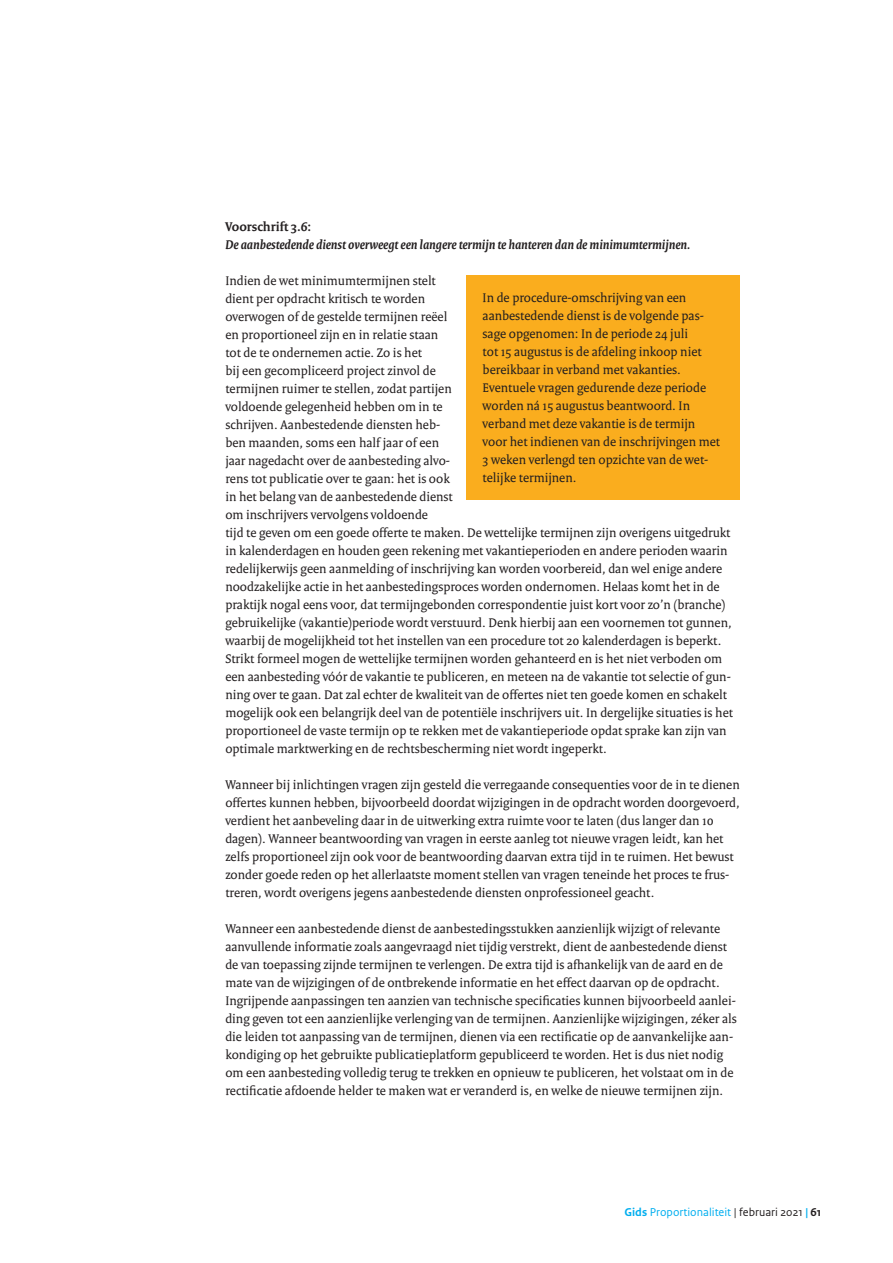
<style>
.page{position:relative;width:893px;height:1263px;background:#fff}
.page>*{position:absolute;margin:0;border:0;box-sizing:border-box;transform-origin:0 0}
.t1{font:13.5px/18px "Rijksoverheid Serif";color:#231f20}
.t2{font:italic 700 13.5px "Rijksoverheid Serif";color:#231f20}
.t3{font:700 13.5px "Rijksoverheid Serif";color:#231f20}
.t4{font:12px "Rijksoverheid Sans Text";color:#00aeef}
.s1{font-weight:700}
.s2{color:#231f20}
.s3{font-weight:700;color:#231f20}
</style>
<div class="page">
<div style="left:466px;top:275px;width:273px;height:224px;background:#faad1e"></div>
<p class="t3" style="left:225px;top:218px;width:87px">Voorschrift 3.6:</p>
<p class="t2" style="left:225px;top:236px;width:467px">De aanbestedende dienst overweegt een langere termijn te hanteren dan de minimumtermijnen.</p>
<p class="t1" style="left:225px;top:271px;width:509px">Indien de wet minimumtermijnen stelt<br>dient per opdracht kritisch te worden<br>overwogen of de gestelde termijnen reëel<br>en proportioneel zijn en in relatie staan<br>tot de te ondernemen actie. Zo is het<br>bij een gecompliceerd project zinvol de<br>termijnen ruimer te stellen, zodat partijen<br>voldoende gelegenheid hebben om in te<br>schrijven. Aanbestedende diensten heb-<br>ben maanden, soms een half jaar of een<br>jaar nagedacht over de aanbesteding alvo-<br>rens tot publicatie over te gaan: het is ook<br>in het belang van de aanbestedende dienst<br>om inschrijvers vervolgens voldoende<br>tijd te geven om een goede offerte te maken. De wettelijke termijnen zijn overigens uitgedrukt in kalenderdagen en houden geen rekening met vakantieperioden en andere perioden waarin redelijkerwijs geen aanmelding of inschrijving kan worden voorbereid, dan wel enige andere noodzakelijke actie in het aanbestedingsproces worden ondernomen. Helaas komt het in de praktijk nogal eens voor, dat termijngebonden correspondentie juist kort voor zo’n (branche) gebruikelijke (vakantie)periode wordt verstuurd. Denk hierbij aan een voornemen tot gunnen, waarbij de mogelijkheid tot het instellen van een procedure tot 20 kalenderdagen is beperkt.<br>Strikt formeel mogen de wettelijke termijnen worden gehanteerd en is het niet verboden om een aanbesteding vóór de vakantie te publiceren, en meteen na de vakantie tot selectie of gun&shy;ning over te gaan. Dat zal echter de kwaliteit van de offertes niet ten goede komen en schakelt mogelijk ook een belangrijk deel van de potentiële inschrijvers uit. In dergelijke situaties is het proportioneel de vaste termijn op te rekken met de vakantieperiode opdat sprake kan zijn van optimale marktwerking en de rechtsbescherming niet wordt ingeperkt.</p>
<p class="t1" style="left:225px;top:775px;width:516px">Wanneer bij inlichtingen vragen zijn gesteld die verregaande consequenties voor de in te dienen offertes kunnen hebben, bijvoorbeeld doordat wijzigingen in de opdracht worden doorgevoerd, verdient het aanbeveling daar in de uitwerking extra ruimte voor te laten (dus langer dan 10 dagen). Wanneer beantwoording van vragen in eerste aanleg tot nieuwe vragen leidt, kan het zelfs proportioneel zijn ook voor de beantwoording daarvan extra tijd in te ruimen. Het bewust zonder goede reden op het allerlaatste moment stellen van vragen teneinde het proces te frus&shy;treren, wordt overigens jegens aanbestedende diensten onprofessioneel geacht.</p>
<p class="t1" style="left:225px;top:919px;width:513px">Wanneer een aanbestedende dienst de aanbestedingsstukken aanzienlijk wijzigt of relevante aanvullende informatie zoals aangevraagd niet tijdig verstrekt, dient de aanbestedende dienst de van toepassing zijnde termijnen te verlengen. De extra tijd is afhankelijk van de aard en de mate van de wijzigingen of de ontbrekende informatie en het effect daarvan op de opdracht.<br>Ingrijpende aanpassingen ten aanzien van technische specificaties kunnen bijvoorbeeld aanlei&shy;ding geven tot een aanzienlijke verlenging van de termijnen. Aanzienlijke wijzigingen, zéker als die leiden tot aanpassing van de termijnen, dienen via een rectificatie op de aanvankelijke aan&shy;kondiging op het gebruikte publicatieplatform gepubliceerd te worden. Het is dus niet nodig om een aanbesteding volledig terug te trekken en opnieuw te publiceren, het volstaat om in de rectificatie afdoende helder te maken wat er veranderd is, en welke de nieuwe termijnen zijn.</p>
<p class="t1" style="left:483px;top:289px;width:239px">In de procedure-omschrijving van een aanbestedende dienst is de volgende pas&shy;sage opgenomen: In de periode 24 juli<br>tot 15 augustus is de afdeling inkoop niet bereikbaar in verband met vakanties.<br>Eventuele vragen gedurende deze periode worden ná 15 augustus beantwoord. In verband met deze vakantie is de termijn voor het indienen van de inschrijvingen met 3 weken verlengd ten opzichte van de wet&shy;telijke termijnen.</p>
<p class="t4" style="left:625px;top:1205px;width:198px"><span class="s1">Gids</span> Proportionaliteit <span class="s2">| februari 2021</span> <span class="s1">|</span> <span class="s3">61</span></p>
</div>
